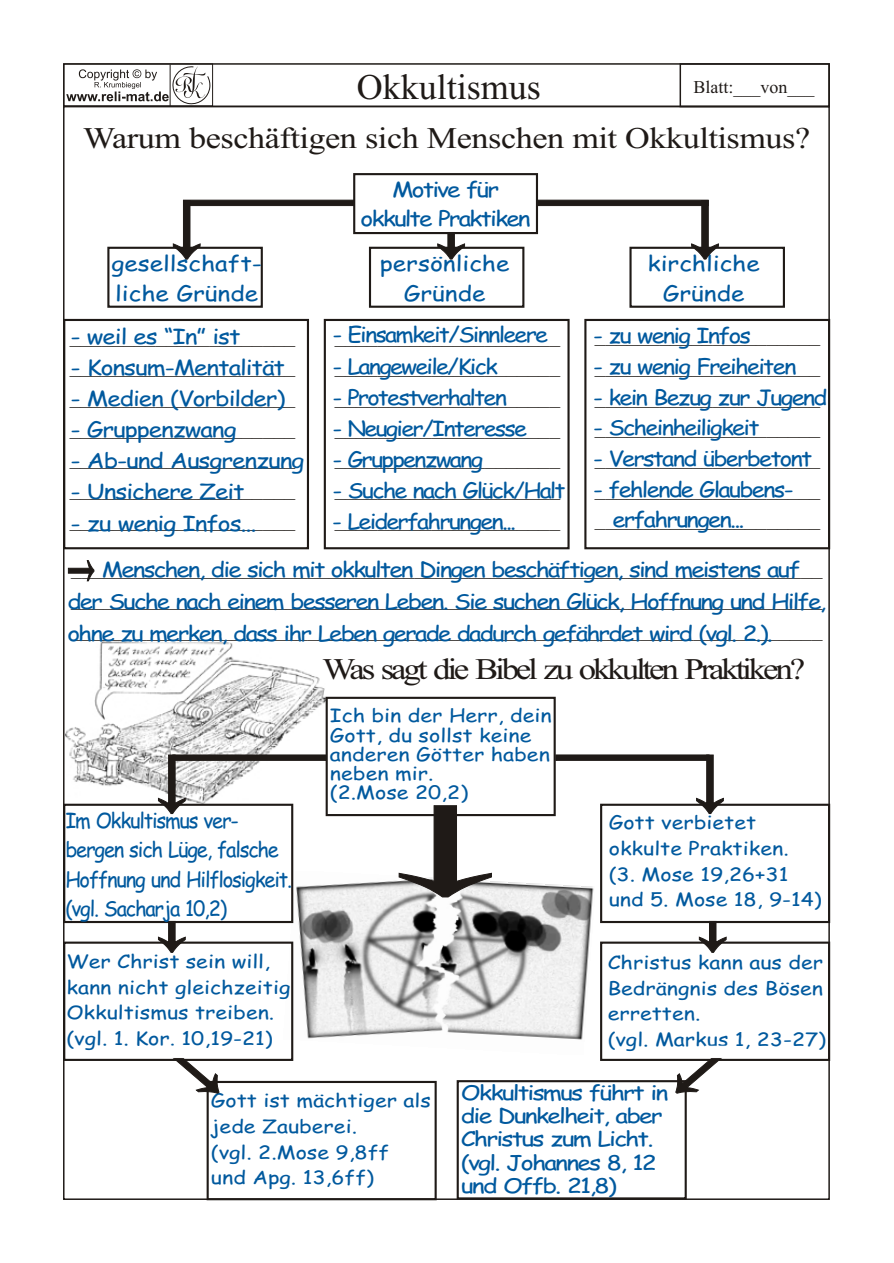
<style>
.page{position:relative;width:894px;height:1263px;background:#fff}
.page>*{position:absolute;margin:0;border:0;box-sizing:border-box;transform-origin:0 0}
.t1{font:36px "Times New Roman";color:#1f1a17}
.t2{font:30px "Times New Roman";letter-spacing:-.015em;color:#1f1a17;scale:1.14 1}
.t3{font:30px "Times New Roman";letter-spacing:-.09em;color:#1f1a17;scale:1.16 1}
.t4{font:21.15px/29.4px "Comic Sans MS";color:#00599e;text-align:center;scale:1.16 1}
.t5{font:21px/31.5px "Comic Sans MS";letter-spacing:-.075em;color:#00599e;text-align:center;scale:1.16 1}
.t6{font:21px "Comic Sans MS";letter-spacing:-.075em;color:#00599e;scale:1.12 1}
.t7{font:21px/30.6px "Comic Sans MS";letter-spacing:-.075em;color:#00599e;scale:1.13 1}
.t8{font:21px "Comic Sans MS";letter-spacing:-.045em;color:#00599e;scale:1.16 1}
.t9{font:21px/29.2px "Comic Sans MS";letter-spacing:-.075em;color:#00599e;scale:.96 1}
.t10{font:20.4px/23.2px "Comic Sans MS";letter-spacing:-.075em;color:#00599e;scale:1.21 1}
.t11{font:18.45px/30.6px "Times New Roman";color:#1f1a17;text-align:justify;scale:1.16 1}
.t12{font:18.45px/25.7px "Comic Sans MS";color:#00599e;scale:1.16 1}
.t13{font:18px "Times New Roman";color:#1f1a17}
</style>
<div class="page">
<img style="left:66px;top:641px;width:261px;height:164px">
<div style="left:63px;top:63px;width:767px;height:44px;border:2px solid #1f1a17"></div>
<div style="left:680px;top:63px;width:150px;height:44px;border:2px solid #1f1a17"></div>
<svg style="left:158px;top:923px;width:28px;height:30px"></svg>
<svg style="left:699px;top:923px;width:28px;height:30px"></svg>
<svg style="left:437px;top:234px;width:28px;height:25px"></svg>
<svg style="left:68px;top:560px;width:26px;height:21px"></svg>
<img style="left:284px;top:871px;width:310px;height:184px">
<div style="left:600px;top:804px;width:230px;height:119px;border:2px solid #1f1a17"></div>
<div style="left:326px;top:697px;width:230px;height:119px;border:2px solid #1f1a17"></div>
<svg style="left:399px;top:805px;width:93px;height:92px"></svg>
<div style="left:207px;top:1081px;width:230px;height:119px;border:2px solid #1f1a17"></div>
<div style="left:457px;top:1080px;width:230px;height:120px;border:2px solid #1f1a17"></div>
<div style="left:600px;top:942px;width:230px;height:119px;border:2px solid #1f1a17"></div>
<div style="left:63px;top:804px;width:230px;height:119px;border:2px solid #1f1a17"></div>
<div style="left:63px;top:942px;width:230px;height:119px;border:2px solid #1f1a17"></div>
<div style="left:353px;top:173px;width:185px;height:61px;border:2px solid #1f1a17"></div>
<div style="left:107px;top:247px;width:156px;height:61px;border:2px solid #1f1a17"></div>
<div style="left:369px;top:247px;width:155px;height:61px;border:2px solid #1f1a17"></div>
<div style="left:629px;top:247px;width:156px;height:61px;border:2px solid #1f1a17"></div>
<svg style="left:691px;top:200px;width:28px;height:59px"></svg>
<div style="left:537px;top:200px;width:171px;height:6px;background:#1f1a17;border:1px solid #1f1a17"></div>
<svg style="left:173px;top:206px;width:28px;height:53px"></svg>
<div style="left:183px;top:200px;width:171px;height:6px;background:#1f1a17;border:1px solid #1f1a17"></div>
<svg style="left:158px;top:755px;width:28px;height:59px"></svg>
<div style="left:173px;top:755px;width:153px;height:6px;background:#1f1a17;border:1px solid #1f1a17"></div>
<svg style="left:696px;top:755px;width:28px;height:59px"></svg>
<svg style="left:556px;top:755px;width:153px;height:6px"></svg>
<div style="left:63px;top:319px;width:246px;height:230px;border:2px solid #1f1a17"></div>
<div style="left:324px;top:319px;width:246px;height:230px;border:2px solid #1f1a17"></div>
<div style="left:584px;top:319px;width:246px;height:230px;border:2px solid #1f1a17"></div>
<svg style="left:167px;top:1058px;width:52px;height:36px"></svg>
<svg style="left:675px;top:1058px;width:52px;height:36px"></svg>
<div style="left:63px;top:64px;width:150px;height:42px;border:1px solid #1f1a17"></div>
<hr style="left:170px;top:64px;width:1px;height:42px;background:#1f1a17">
<svg style="left:66px;top:66px;width:144px;height:39px"></svg>
<h1 class="t1" style="left:357px;top:74px;width:185px">Okkultismus</h1>
<p class="t13" style="left:693px;top:81px;width:123px">Blatt:___von___</p>
<h2 class="t2" style="left:83px;top:127px;width:639px">Warum beschäftigen sich Menschen mit Okkultismus?</h2>
<p class="t5" style="left:361px;top:177px;width:148px;line-height:29.2px">Motive für okkulte Praktiken</p>
<p class="t4" style="left:111px;top:251px;width:132px;text-align:left">gesellschaft&shy;liche Gründe</p>
<p class="t4" style="left:380px;top:251px;width:113px">persönliche<br>Gründe</p>
<p class="t4" style="left:647px;top:251px;width:98px">kirchliche<br>Gründe</p>
<p class="t6" style="left:332px;top:326px;width:194px">- Einsamkeit/Sinnleere</p>
<p class="t6" style="left:332px;top:357px;width:149px">- Langeweile/Kick</p>
<p class="t6" style="left:332px;top:388px;width:158px">- Protestverhalten</p>
<p class="t6" style="left:332px;top:419px;width:175px">- Neugier/Interesse</p>
<p class="t6" style="left:332px;top:450px;width:136px">- Gruppenzwang</p>
<p class="t6" style="left:332px;top:481px;width:210px">- Suche nach Glück/Halt</p>
<p class="t6" style="left:332px;top:513px;width:166px">- Leiderfahrungen...</p>
<p class="t7" style="left:593px;top:323px;width:141px">- zu wenig Infos</p>
<p class="t7" style="left:593px;top:353px;width:182px">- zu wenig Freiheiten</p>
<p class="t7" style="left:593px;top:384px;width:209px">- kein Bezug zur Jugend</p>
<p class="t7" style="left:593px;top:415px;width:149px">- Scheinheiligkeit</p>
<p class="t7" style="left:593px;top:445px;width:196px">- Verstand überbetont</p>
<p class="t7" style="left:613px;top:476px;width:162px;text-indent:-20px">- fehlende Glaubens&shy;erfahrungen...</p>
<p class="t8" style="left:71px;top:327px;width:148px">- weil es “In” ist</p>
<p class="t8" style="left:71px;top:358px;width:186px">- Konsum-Mentalität</p>
<p class="t8" style="left:71px;top:390px;width:187px">- Medien (Vorbilder)</p>
<p class="t8" style="left:71px;top:421px;width:145px">- Gruppenzwang</p>
<p class="t8" style="left:71px;top:452px;width:203px">- Ab-und Ausgrenzung</p>
<p class="t8" style="left:71px;top:483px;width:152px">- Unsichere Zeit</p>
<p class="t8" style="left:71px;top:514px;width:162px">- zu wenig Infos...</p>
<p class="t11" style="left:70px;top:323px;width:196px">_____________________ _____________________ _____________________ _____________________ _____________________ _____________________ _____________________</p>
<p class="t11" style="left:335px;top:323px;width:196px">_____________________ _____________________ _____________________ _____________________ _____________________ _____________________ _____________________</p>
<p class="t11" style="left:595px;top:323px;width:196px">_____________________ _____________________ _____________________ _____________________ _____________________ _____________________ _____________________</p>
<p class="t5" style="left:67px;top:556px;width:656px;text-align:left;text-indent:34px">Menschen, die sich mit okkulten Dingen beschäftigen, sind meistens auf der Suche nach einem besseren Leben. Sie suchen Glück, Hoffnung und Hilfe, ohne zu merken, dass ihr Leben gerade dadurch gefährdet wird (vgl. 2.).</p>
<p class="t11" style="left:71px;top:556px;width:649px">______________________________________________________________________ ______________________________________________________________________ ______________________________________________________________________</p>
<h2 class="t3" style="left:322px;top:659px;width:418px">Was sagt die Bibel zu okkulten Praktiken?</h2>
<p class="t9" style="left:65px;top:808px;width:238px">Im Okkultismus ver&shy;bergen sich Lüge, falsche<br>Hoffnung und Hilflosigkeit. (vgl. Sacharja 10,2)</p>
<p class="t12" style="left:66px;top:950px;width:195px">Wer Christ sein will, kann nicht gleichzeitig<br>Okkultismus treiben. (vgl. 1. Kor. 10,19-21)</p>
<p class="t12" style="left:330px;top:708px;width:193px;line-height:19.4px">Ich bin der Herr, dein<br>Gott, du sollst keine anderen Götter haben neben mir.<br>(2.Mose 20,2)</p>
<p class="t12" style="left:609px;top:812px;width:185px">Gott verbietet okkulte Praktiken.<br>(3. Mose 19,26+31 und 5. Mose 18, 9-14)</p>
<p class="t12" style="left:608px;top:951px;width:190px">Christus kann aus der<br>Bedrängnis des Bösen erretten.<br>(vgl. Markus 1, 23-27)</p>
<p class="t12" style="left:211px;top:1090px;width:191px">Gott ist mächtiger als jede Zauberei.<br>(vgl. 2.Mose 9,8ff<br>und Apg. 13,6ff)</p>
<p class="t10" style="left:461px;top:1083px;width:173px">Okkultismus führt in die Dunkelheit, aber<br>Christus zum Licht. (vgl. Johannes 8, 12 und Offb. 21,8)</p>
</div>
